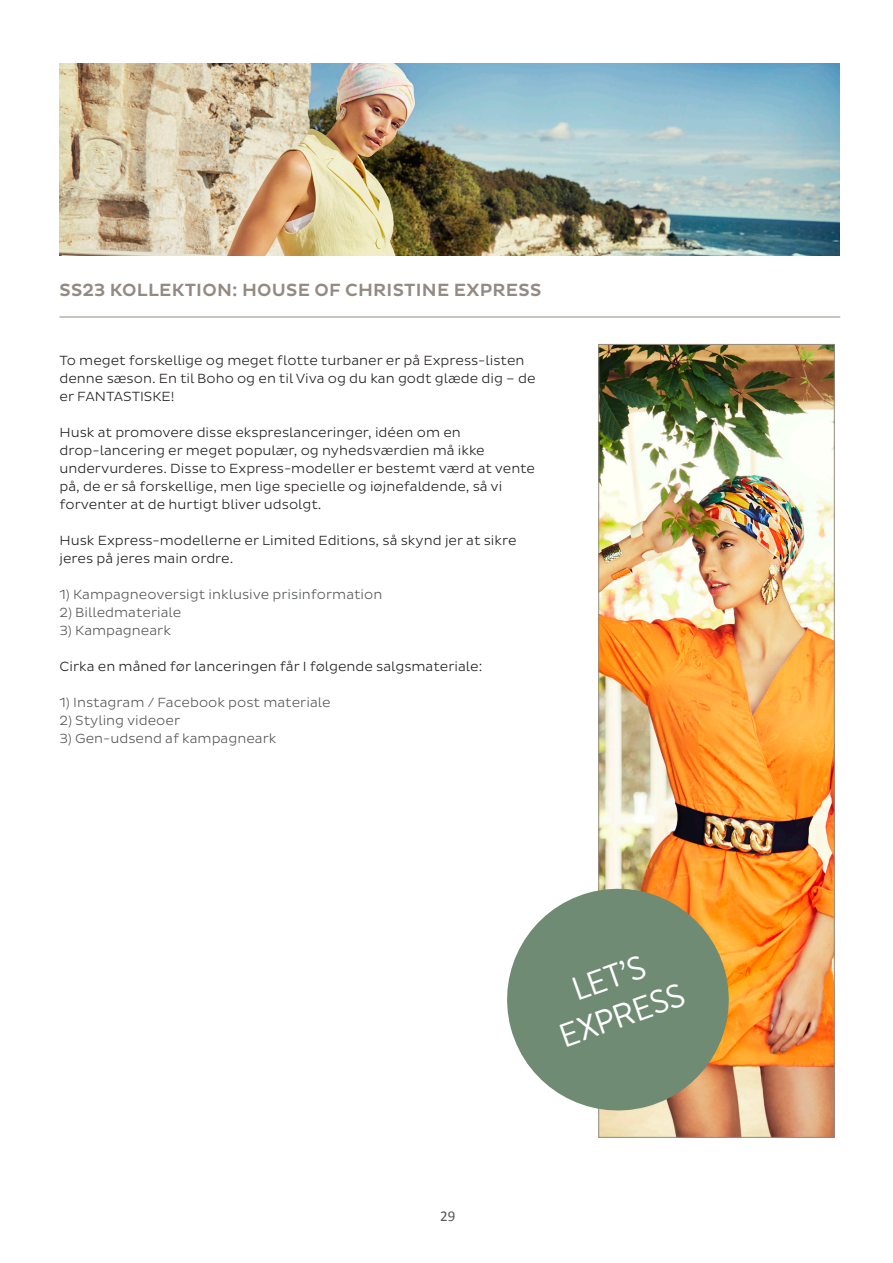
<style>
.page{position:relative;width:893px;height:1263px;background:#fff}
.page>*{position:absolute;margin:0;border:0;box-sizing:border-box;transform-origin:0 0}
.t1{font:33px "Brandon Grotesque";color:#fff}
.t2{font:500 18px "Pluto Sans";letter-spacing:.015em;color:#938b83}
.t3{font:15px "Calibri";color:#57585a}
.t4{font:300 13.5px/18px "Pluto Sans";color:#231f20}
.t5{font:300 13.5px "Pluto Sans";color:#57585a}
</style>
<div class="page">
<img style="left:60px;top:64px;width:780px;height:191px">
<img style="left:600px;top:346px;width:232px;height:789px">
<hr style="left:60px;top:317px;width:780px;height:1px;background:#938b83">
<svg style="left:507px;top:877px;width:234px;height:245px;background:#9a9e7d"></svg>
<p class="t2" style="left:60px;top:280px;width:483px">SS23 KOLLEKTION: HOUSE OF CHRISTINE EXPRESS</p>
<p class="t4" style="left:60px;top:352px;width:477px">To meget forskellige og meget flotte turbaner er på Express-listen denne sæson. En til Boho og en til Viva og du kan godt glæde dig – de er FANTASTISKE!</p>
<p class="t4" style="left:60px;top:424px;width:477px">Husk at promovere disse ekspreslanceringer, idéen om en drop-lancering er meget populær, og nyhedsværdien må ikke undervurderes. Disse to Express-modeller er bestemt værd at vente på, de er så forskellige, men lige specielle og iøjnefaldende, så vi forventer at de hurtigt bliver udsolgt.</p>
<p class="t4" style="left:60px;top:532px;width:459px">Husk Express-modellerne er Limited Editions, så skynd jer at sikre jeres på jeres main ordre.</p>
<p class="t5" style="left:60px;top:587px;width:324px">1) Kampagneoversigt inklusive prisinformation</p>
<p class="t5" style="left:60px;top:605px;width:123px">2) Billedmateriale</p>
<p class="t5" style="left:60px;top:623px;width:113px">3) Kampagneark</p>
<p class="t4" style="left:60px;top:658px;width:424px">Cirka en måned før lanceringen får I følgende salgsmateriale:</p>
<p class="t5" style="left:60px;top:695px;width:273px">1) Instagram / Facebook post materiale</p>
<p class="t5" style="left:60px;top:713px;width:122px">2) Styling videoer</p>
<p class="t5" style="left:60px;top:731px;width:219px">3) Gen-udsend af kampagneark</p>
<p class="t3" style="left:440px;top:1205px;width:17px">29</p>
<p class="t1" style="left:565px;top:969px;width:78px;rotate:-20deg">LET’S</p>
<p class="t1" style="left:553px;top:1016px;width:132px;rotate:-20deg">EXPRESS</p>
</div>
